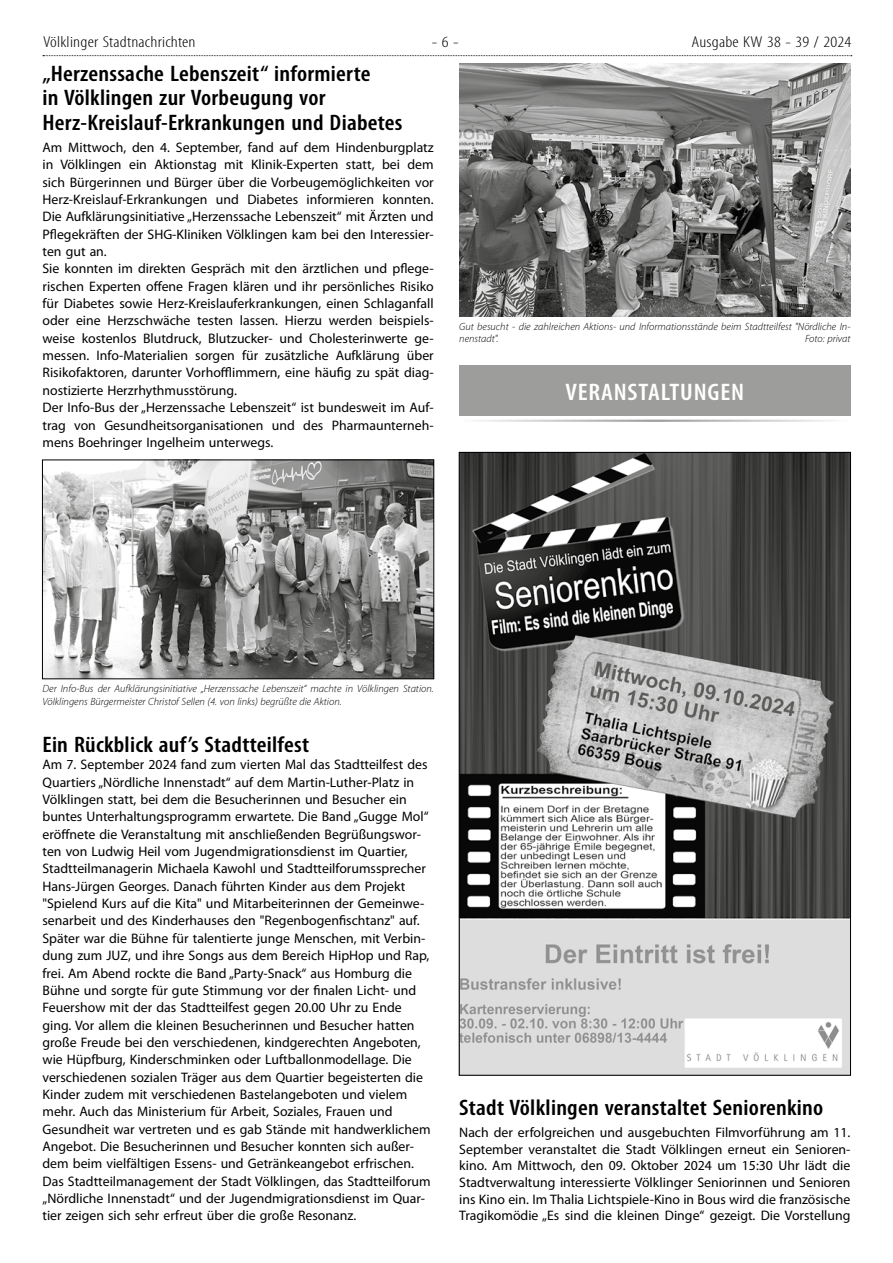
<style>
.page{position:relative;width:893px;height:1263px;background:#fff}
.page>*{position:absolute;margin:0;border:0;box-sizing:border-box;transform-origin:0 0}
.t1{font:600 condensed 24px "Myriad Pro";letter-spacing:.03em;color:#fff;scale:1.1 1}
.t2{font:600 condensed 22.5px/24.8px "Myriad Pro";letter-spacing:.01em;color:#000;scale:1.1 1}
.t3{font:300 condensed 15.75px "Myriad Pro";letter-spacing:.01em;color:#000;scale:1.2 1}
.t4{font:13.8px/17.4px "Myriad Pro";color:#000}
.t5{font:italic 300 10.5px/13.4px "Myriad Pro";color:#000}
</style>
<div class="page">
<svg style="left:43px;top:55px;width:809px;height:1px"></svg>
<img style="left:44px;top:462px;width:388px;height:215px">
<div style="left:42px;top:460px;width:392px;height:219px;border:1px solid #000"></div>
<img style="left:459px;top:64px;width:392px;height:253px">
<div style="left:459px;top:365px;width:391px;height:51px;background:#9d9d9c"></div>
<hr style="left:459px;top:420px;width:391px;height:2px;background:#9d9d9c">
<img style="left:461px;top:454px;width:388px;height:619px">
<p class="t3" style="left:43px;top:33px;width:128px">Völklinger Stadtnachrichten</p>
<p class="t3" style="left:432px;top:33px;width:24px">- 6 -</p>
<p class="t3" style="left:692px;top:33px;width:135px">Ausgabe KW 38 - 39 / 2024</p>
<h2 class="t2" style="left:43px;top:60px;width:329px">„Herzenssache Lebenszeit“ informierte<br>in Völklingen zur Vorbeugung vor<br>Herz-Kreislauf-Erkrankungen und Diabetes</h2>
<p class="t4" style="left:43px;top:138px;width:393px">Am Mittwoch, den 4. September, fand auf dem Hindenburgplatz in Völklingen ein Aktionstag mit Klinik-Experten statt, bei dem sich Bürgerinnen und Bürger über die Vorbeugemöglichkeiten vor Herz-Kreislauf-Erkrankungen und Diabetes informieren konnten.<br>Die Aufklärungsinitiative „Herzenssache Lebenszeit“ mit Ärzten und Pflegekräften der SHG-Kliniken Völklingen kam bei den Interessier&shy;ten gut an.<br>Sie konnten im direkten Gespräch mit den ärztlichen und pflege&shy;rischen Experten offene Fragen klären und ihr persönliches Risiko für Diabetes sowie Herz-Kreislauferkrankungen, einen Schlaganfall oder eine Herzschwäche testen lassen. Hierzu werden beispiels&shy;weise kostenlos Blutdruck, Blutzucker- und Cholesterinwerte ge&shy;messen. Info-Materialien sorgen für zusätzliche Aufklärung über Risikofaktoren, darunter Vorhofflimmern, eine häufig zu spät diag&shy;nostizierte Herzrhythmusstörung.<br>Der Info-Bus der „Herzenssache Lebenszeit“ ist bundesweit im Auf&shy;trag von Gesundheitsorganisationen und des Pharmaunterneh&shy;mens Boehringer Ingelheim unterwegs.</p>
<p class="t5" style="left:459px;top:320px;width:393px;line-height:12.8px">Gut besucht - die zahlreichen Aktions- und Informationsstände beim Stadtteilfest "Nördliche In&shy;nenstadt".</p>
<p class="t5" style="left:805px;top:332px;width:47px">Foto: privat</p>
<h1 class="t1" style="left:566px;top:377px;width:164px">VERANSTALTUNGEN</h1>
<p class="t5" style="left:43px;top:682px;width:393px">Der Info-Bus der Aufklärungsinitiative „Herzenssache Lebenszeit“ machte in Völklingen Station.<br>Völklingens Bürgermeister Christof Sellen (4. von links) begrüßte die Aktion.</p>
<h2 class="t2" style="left:43px;top:732px;width:244px">Ein Rückblick auf’s Stadtteilfest</h2>
<p class="t4" style="left:43px;top:756px;width:390px">Am 7. September 2024 fand zum vierten Mal das Stadtteilfest des Quartiers „Nördliche Innenstadt“ auf dem Martin-Luther-Platz in Völklingen statt, bei dem die Besucherinnen und Besucher ein buntes Unterhaltungsprogramm erwartete. Die Band „Gugge Mol“ eröffnete die Veranstaltung mit anschließenden Begrüßungswor&shy;ten von Ludwig Heil vom Jugendmigrationsdienst im Quartier, Stadtteilmanagerin Michaela Kawohl und Stadtteilforumssprecher Hans-Jürgen Georges. Danach führten Kinder aus dem Projekt "Spielend Kurs auf die Kita" und Mitarbeiterinnen der Gemeinwe&shy;senarbeit und des Kinderhauses den "Regenbogenfischtanz" auf.<br>Später war die Bühne für talentierte junge Menschen, mit Verbin&shy;dung zum JUZ, und ihre Songs aus dem Bereich HipHop und Rap, frei. Am Abend rockte die Band „Party-Snack“ aus Homburg die Bühne und sorgte für gute Stimmung vor der finalen Licht- und Feuershow mit der das Stadtteilfest gegen 20.00 Uhr zu Ende ging. Vor allem die kleinen Besucherinnen und Besucher hatten große Freude bei den verschiedenen, kindgerechten Angeboten, wie Hüpfburg, Kinderschminken oder Luftballonmodellage. Die verschiedenen sozialen Träger aus dem Quartier begeisterten die Kinder zudem mit verschiedenen Bastelangeboten und vielem mehr. Auch das Ministerium für Arbeit, Soziales, Frauen und Gesundheit war vertreten und es gab Stände mit handwerklichem Angebot. Die Besucherinnen und Besucher konnten sich außer&shy;dem beim vielfältigen Essens- und Getränkeangebot erfrischen.<br>Das Stadtteilmanagement der Stadt Völklingen, das Stadtteilforum „Nördliche Innenstadt“ und der Jugendmigrationsdienst im Quar&shy;tier zeigen sich sehr erfreut über die große Resonanz.</p>
<h2 class="t2" style="left:459px;top:1095px;width:332px">Stadt Völklingen veranstaltet Seniorenkino</h2>
<p class="t4" style="left:459px;top:1124px;width:393px;line-height:16.6px;text-align:justify">Nach der erfolgreichen und ausgebuchten Filmvorführung am 11.<br>September veranstaltet die Stadt Völklingen erneut ein Senioren&shy;kino. Am Mittwoch, den 09. Oktober 2024 um 15:30 Uhr lädt die Stadtverwaltung interessierte Völklinger Seniorinnen und Senioren ins Kino ein. Im Thalia Lichtspiele-Kino in Bous wird die französische Tragikomödie „Es sind die kleinen Dinge“ gezeigt. Die Vorstellung</p>
</div>
